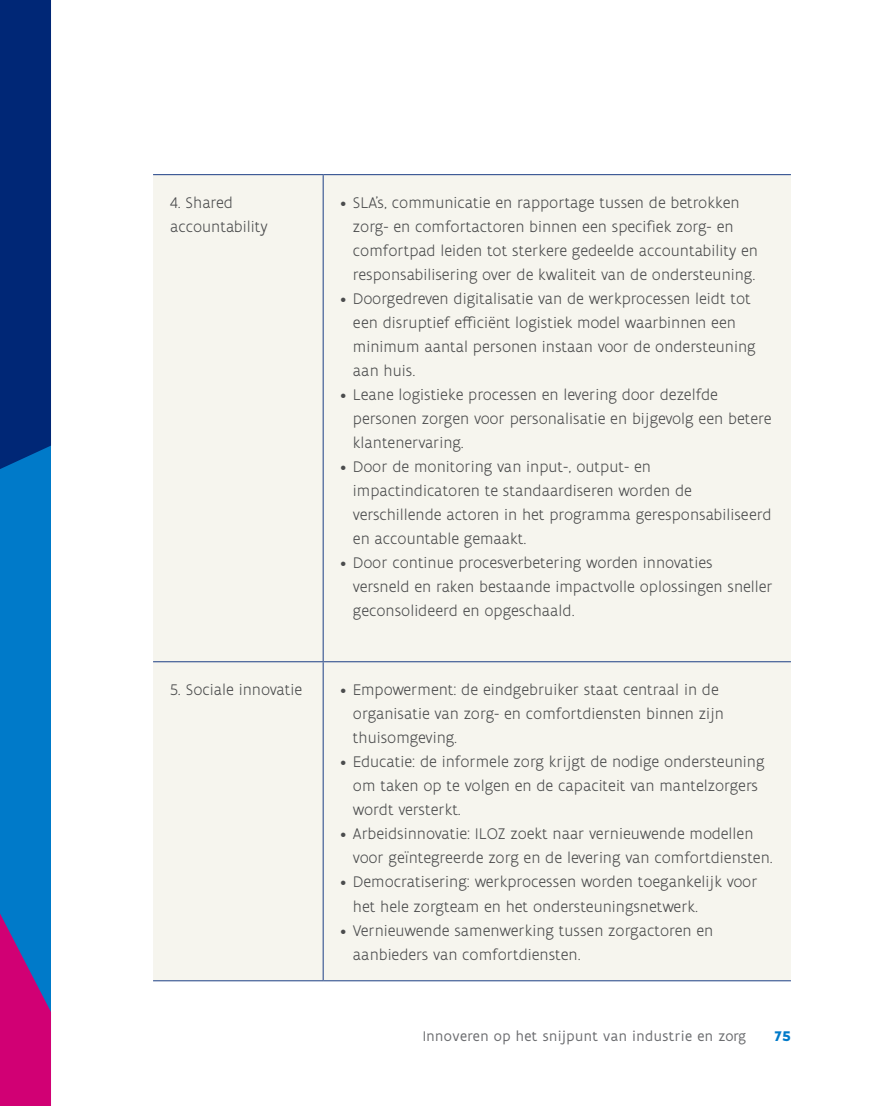
<style>
.page{position:relative;width:893px;height:1106px;background:#fff}
.page>*{position:absolute;margin:0;border:0;box-sizing:border-box;transform-origin:0 0}
.TXT_voor_tabellen_TA{font:300 16.5px/24px "Flanders Art Sans";color:#4b4c4d}
.TXT_voor_tabellen{font:300 16.5px/24px "Flanders Art Sans";color:#4b4c4d}
.t1{font:15px "Flanders Art Sans";letter-spacing:.03em;color:#6c6d70}
.t2{font:700 15px "Flanders Art Sans";color:#007ac9}
</style>
<div class="page">
<div style="left:0;top:0;width:51px;height:1106px;background:#007ac9"></div>
<div style="left:0;top:0;width:51px;height:469px;background:#002776"></div>
<svg style="left:0;top:913px;width:51px;height:193px"></svg>
<div style="left:153px;top:175px;width:638px;height:805px;background:#f6f5ee"></div>
<hr style="left:323px;top:175px;width:1px;height:486px;background:#26478a">
<hr style="left:153px;top:661px;width:170px;height:1px;background:#26478a">
<hr style="left:323px;top:661px;width:468px;height:1px;background:#26478a">
<hr style="left:323px;top:662px;width:1px;height:318px;background:#26478a">
<hr style="left:153px;top:174px;width:170px;height:1px;background:#26478a">
<hr style="left:323px;top:174px;width:468px;height:1px;background:#26478a">
<hr style="left:153px;top:980px;width:170px;height:1px;background:#26478a">
<hr style="left:323px;top:980px;width:468px;height:1px;background:#26478a">
<p class="TXT_voor_tabellen" style="left:170px;top:191px;width:99px">4. Shared accountability</p>
<p class="TXT_voor_tabellen_TA" style="left:353px;top:191px;width:407px;text-indent:-13px">• SLA’s, communicatie en rapportage tussen de betrokken zorg- en comfortactoren binnen een specifiek zorg- en comfortpad leiden tot sterkere gedeelde accountability en responsabilisering over de kwaliteit van de ondersteuning.</p>
<p class="TXT_voor_tabellen_TA" style="left:353px;top:287px;width:404px;text-indent:-13px">• Doorgedreven digitalisatie van de werkprocessen leidt tot een disruptief efficiënt logistiek model waarbinnen een minimum aantal personen instaan voor de ondersteuning aan huis.</p>
<p class="TXT_voor_tabellen_TA" style="left:353px;top:383px;width:420px;text-indent:-13px">• Leane logistieke processen en levering door dezelfde personen zorgen voor personalisatie en bijgevolg een betere klantenervaring.</p>
<p class="TXT_voor_tabellen_TA" style="left:353px;top:455px;width:420px;text-indent:-13px">• Door de monitoring van input-, output- en impactindicatoren te standaardiseren worden de verschillende actoren in het programma geresponsabiliseerd en accountable gemaakt.</p>
<p class="TXT_voor_tabellen_TA" style="left:353px;top:551px;width:421px;text-indent:-13px">• Door continue procesverbetering worden innovaties versneld en raken bestaande impactvolle oplossingen sneller geconsolideerd en opgeschaald.</p>
<p class="TXT_voor_tabellen" style="left:170px;top:678px;width:134px">5. Sociale innovatie</p>
<p class="TXT_voor_tabellen_TA" style="left:353px;top:678px;width:373px;text-indent:-13px">• Empowerment: de eindgebruiker staat centraal in de organisatie van zorg- en comfortdiensten binnen zijn thuisomgeving.</p>
<p class="TXT_voor_tabellen_TA" style="left:353px;top:750px;width:413px;text-indent:-13px">• Educatie: de informele zorg krijgt de nodige ondersteuning om taken op te volgen en de capaciteit van mantelzorgers wordt versterkt.</p>
<p class="TXT_voor_tabellen_TA" style="left:353px;top:822px;width:420px;text-indent:-13px">• Arbeidsinnovatie: ILOZ zoekt naar vernieuwende modellen voor geïntegreerde zorg en de levering van comfortdiensten.</p>
<p class="TXT_voor_tabellen_TA" style="left:353px;top:870px;width:406px;text-indent:-13px">• Democratisering: werkprocessen worden toegankelijk voor het hele zorgteam en het ondersteuningsnetwerk.</p>
<p class="TXT_voor_tabellen_TA" style="left:353px;top:918px;width:362px;text-indent:-13px">• Vernieuwende samenwerking tussen zorgactoren en aanbieders van comfortdiensten.</p>
<p class="t1" style="left:423px;top:1026px;width:325px">Innoveren op het snijpunt van industrie en zorg</p>
<p class="t2" style="left:775px;top:1026px;width:18px">75</p>
</div>
